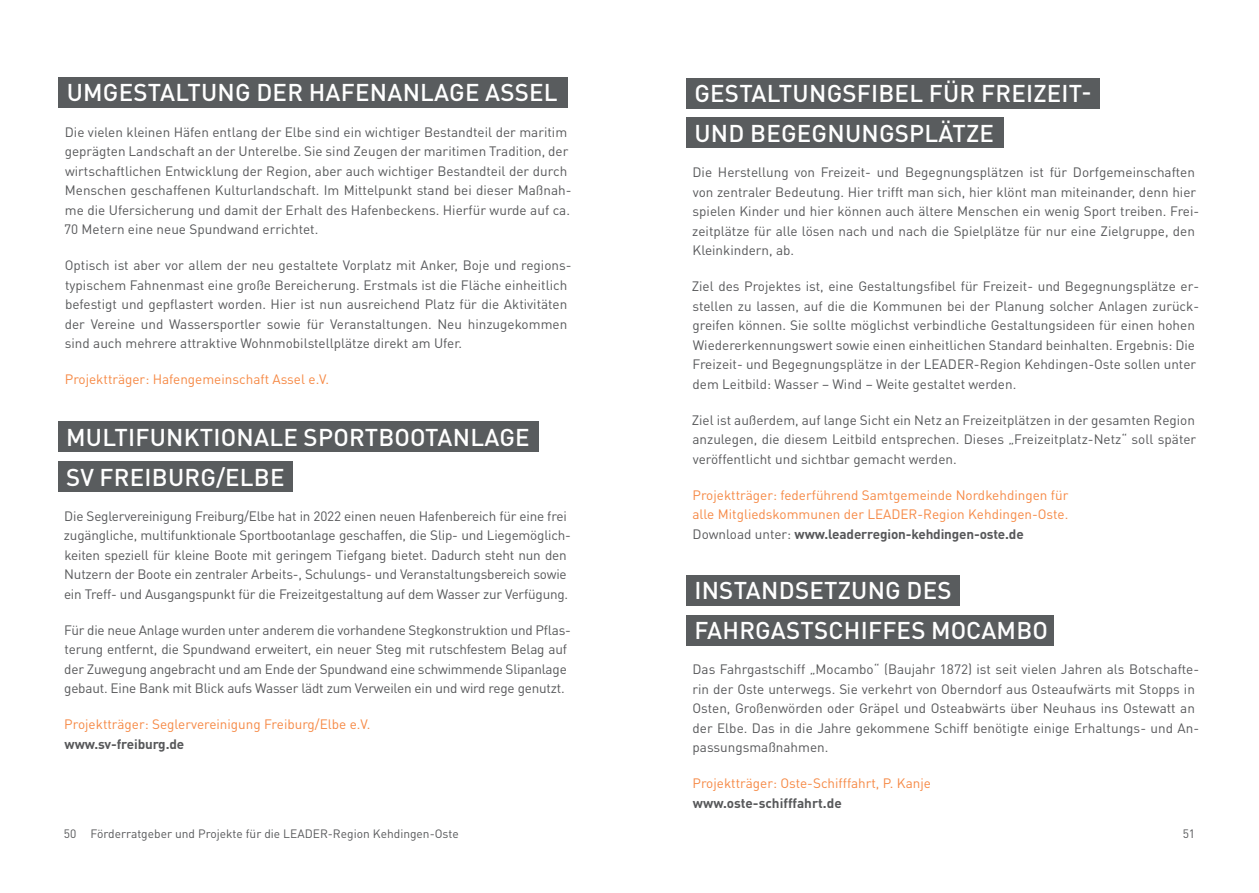
<style>
.page{position:relative;width:1259px;height:893px;background:#fff}
.page>*{position:absolute;margin:0;border:0;box-sizing:border-box;transform-origin:0 0}
.t1{font:500 24px "DIN Pro";letter-spacing:.01em;color:#fff}
.t2{font:13.5px/19.5px "DIN Pro";color:#57585a}
.t3{font:13.5px/19.5px "DIN Pro";color:#f68945;text-align:justify}
.t4{font:700 13.5px "DIN Pro";letter-spacing:-.005em;color:#57585a}
.t5{font:12px "DIN Pro";color:#57585a}
.s1{color:#57585a}
.s2{font-weight:700;color:#57585a}
</style>
<div class="page">
<div style="left:58px;top:461px;width:234px;height:31px;background:#595c5e"></div>
<div style="left:58px;top:77px;width:510px;height:30px;background:#595c5e"></div>
<div style="left:58px;top:422px;width:480px;height:30px;background:#595c5e"></div>
<div style="left:686px;top:615px;width:368px;height:30px;background:#595c5e"></div>
<div style="left:686px;top:118px;width:318px;height:30px;background:#595c5e"></div>
<div style="left:686px;top:575px;width:273px;height:31px;background:#595c5e"></div>
<div style="left:686px;top:78px;width:413px;height:31px;background:#595c5e"></div>
<h1 class="t1" style="left:67px;top:73px;width:492px">UMGESTALTUNG DER HAFENANLAGE ASSEL</h1>
<p class="t2" style="left:64px;top:121px;width:509px">Die vielen kleinen Häfen entlang der Elbe sind ein wichtiger Bestandteil der maritim geprägten Landschaft an der Unterelbe. Sie sind Zeugen der maritimen Tradition, der wirtschaftlichen Entwicklung der Region, aber auch wichtiger Bestandteil der durch Menschen geschaffenen Kulturlandschaft. Im Mittelpunkt stand bei dieser Maßnah&shy;me die Ufersicherung und damit der Erhalt des Hafenbeckens. Hierfür wurde auf ca.<br>70 Metern eine neue Spundwand errichtet.</p>
<p class="t2" style="left:65px;top:255px;width:508px">Optisch ist aber vor allem der neu gestaltete Vorplatz mit Anker, Boje und regions&shy;typischem Fahnenmast eine große Bereicherung. Erstmals ist die Fläche einheitlich befestigt und gepflastert worden. Hier ist nun ausreichend Platz für die Aktivitäten der Vereine und Wassersportler sowie für Veranstaltungen. Neu hinzugekommen sind auch mehrere attraktive Wohnmobilstellplätze direkt am Ufer.</p>
<p class="t3" style="left:65px;top:369px;width:266px">Projektträger: Hafengemeinschaft Assel e.V.</p>
<h1 class="t1" style="left:66px;top:418px;width:465px">MULTIFUNKTIONALE SPORTBOOTANLAGE</h1>
<h1 class="t1" style="left:66px;top:458px;width:220px">SV FREIBURG/ELBE</h1>
<p class="t2" style="left:64px;top:506px;width:508px">Die Seglervereinigung Freiburg/Elbe hat in 2022 einen neuen Hafenbereich für eine frei zugängliche, multifunktionale Sportbootanlage geschaffen, die Slip- und Liegemöglich&shy;keiten speziell für kleine Boote mit geringem Tiefgang bietet. Dadurch steht nun den Nutzern der Boote ein zentraler Arbeits-, Schulungs- und Veranstaltungsbereich sowie ein Treff- und Ausgangspunkt für die Freizeitgestaltung auf dem Wasser zur Verfügung.</p>
<p class="t2" style="left:64px;top:619px;width:508px">Für die neue Anlage wurden unter anderem die vorhandene Stegkonstruktion und Pflas&shy;terung entfernt, die Spundwand erweitert, ein neuer Steg mit rutschfestem Belag auf der Zuwegung angebracht und am Ende der Spundwand eine schwimmende Slipanlage gebaut. Eine Bank mit Blick aufs Wasser lädt zum Verweilen ein und wird rege genutzt.</p>
<p class="t3" style="left:64px;top:714px;width:308px">Projektträger: Seglervereinigung Freiburg/Elbe e.V.</p>
<p class="t4" style="left:65px;top:733px;width:121px">www.sv-freiburg.de</p>
<h1 class="t1" style="left:694px;top:74px;width:399px">GESTALTUNGSFIBEL FÜR FREIZEIT-</h1>
<h1 class="t1" style="left:694px;top:114px;width:301px">UND BEGEGNUNGSPLÄTZE</h1>
<p class="t2" style="left:692px;top:162px;width:508px">Die Herstellung von Freizeit- und Begegnungsplätzen ist für Dorfgemeinschaften von zentraler Bedeutung. Hier trifft man sich, hier klönt man miteinander, denn hier spielen Kinder und hier können auch ältere Menschen ein wenig Sport treiben. Frei&shy;zeitplätze für alle lösen nach und nach die Spielplätze für nur eine Zielgruppe, den Kleinkindern, ab.</p>
<p class="t2" style="left:691px;top:276px;width:509px">Ziel des Projektes ist, eine Gestaltungsfibel für Freizeit- und Begegnungsplätze er&shy;stellen zu lassen, auf die die Kommunen bei der Planung solcher Anlagen zurück&shy;greifen können. Sie sollte möglichst verbindliche Gestaltungsideen für einen hohen Wiedererkennungswert sowie einen einheitlichen Standard beinhalten. Ergebnis: Die Freizeit- und Begegnungsplätze in der LEADER-Region Kehdingen-Oste sollen unter dem Leitbild: Wasser – Wind – Weite gestaltet werden.</p>
<p class="t2" style="left:692px;top:410px;width:506px;text-align:justify">Ziel ist außerdem, auf lange Sicht ein Netz an Freizeitplätzen in der gesamten Region anzulegen, die diesem Leitbild entsprechen. Dieses „Freizeitplatz-Netz“ soll später veröffentlicht und sichtbar gemacht werden.</p>
<p class="t3" style="left:692px;top:485px;width:377px">Projektträger: federführend Samtgemeinde Nordkehdingen für alle Mitgliedskommunen der LEADER-Region Kehdingen-Oste.<br><span class="s1">Download unter:</span> <span class="s2">www.leaderregion-kehdingen-oste.de</span></p>
<h1 class="t1" style="left:694px;top:571px;width:259px">INSTANDSETZUNG DES</h1>
<h1 class="t1" style="left:694px;top:611px;width:355px">FAHRGASTSCHIFFES MOCAMBO</h1>
<p class="t2" style="left:692px;top:659px;width:508px">Das Fahrgastschiff „Mocambo“ (Baujahr 1872) ist seit vielen Jahren als Botschafte&shy;rin der Oste unterwegs. Sie verkehrt von Oberndorf aus Osteaufwärts mit Stopps in Osten, Großenwörden oder Gräpel und Osteabwärts über Neuhaus ins Ostewatt an der Elbe. Das in die Jahre gekommene Schiff benötigte einige Erhaltungs- und An&shy;passungsmaßnahmen.</p>
<p class="t3" style="left:692px;top:773px;width:240px">Projektträger: Oste-Schifffahrt, P. Kanje</p>
<p class="t4" style="left:693px;top:791px;width:150px">www.oste-schifffahrt.de</p>
<p class="t5" style="left:64px;top:826px;width:396px">50 Förderratgeber und Projekte für die LEADER-Region Kehdingen-Oste</p>
<p class="t5" style="left:1182px;top:826px;width:14px">51</p>
</div>
